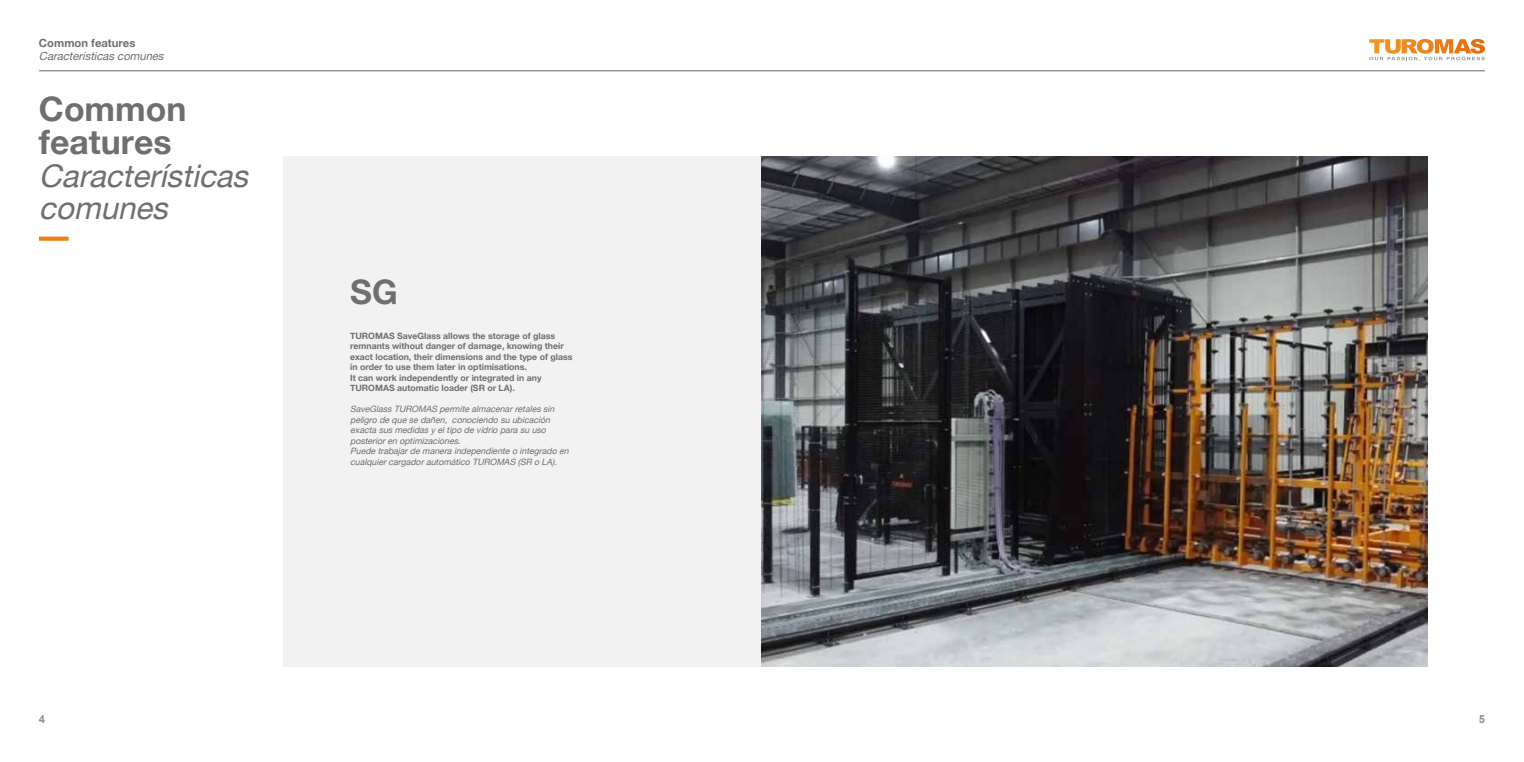
<style>
.page{position:relative;width:1524px;height:762px;background:#fff}
.page>*{position:absolute;margin:0;border:0;box-sizing:border-box;transform-origin:0 0}
.t1{font:700 33.75px/32.6px "Helvetica Neue";color:#706f6f}
.t2{font:italic 31.25px/32.6px "Helvetica Neue";color:#706f6f}
.t3{font:italic 11.25px "Helvetica Neue";color:#706f6f}
.t4{font:700 11.25px "Helvetica Neue";color:#706f6f}
.t5{font:700 11.25px "Arial";color:#929292}
.t6{font:italic 8.75px/10.5px "Helvetica Neue";color:#706f6f}
.t7{font:700 8.75px/10.5px "Helvetica Neue";color:#706f6f}
</style>
<div class="page">
<div style="left:283px;top:156px;width:479px;height:511px;background:#f2f2f2"></div>
<img style="left:762px;top:156px;width:665px;height:511px">
<hr style="left:39px;top:237px;width:29px;height:3px;background:#ed8118">
<svg style="left:1369px;top:39px;width:116px;height:22px"></svg>
<hr style="left:39px;top:70px;width:1446px;height:1px;background:#929292">
<p class="t4" style="left:39px;top:36px;width:98px">Common features</p>
<p class="t3" style="left:39px;top:50px;width:129px">Características comunes</p>
<h1 class="t1" style="left:39px;top:92px;width:149px">Common features</h1>
<h2 class="t2" style="left:39px;top:159px;width:218px">Características comunes</h2>
<p class="t5" style="left:39px;top:711px;width:8px">4</p>
<h1 class="t1" style="left:350px;top:275px;width:49px">SG</h1>
<p class="t7" style="left:350px;top:330px;width:224px">TUROMAS SaveGlass allows the storage of glass remnants without danger of damage, knowing their exact location, their dimensions and the type of glass in order to use them later in optimisations.<br>It can work independently or integrated in any TUROMAS automatic loader (SR or LA).</p>
<p class="t6" style="left:350px;top:404px;width:222px">SaveGlass TUROMAS permite almacenarretales sin peligro de que se dañen, conociendo su ubicación exacta sus medidas y eltipo de vidrio para su uso posterioren optimizaciones.<br>Puede trabajarde manera independiente o integrado en cualquiercargadorautomático TUROMAS (SR o LA).</p>
<p class="t5" style="left:1478px;top:711px;width:8px">5</p>
</div>
